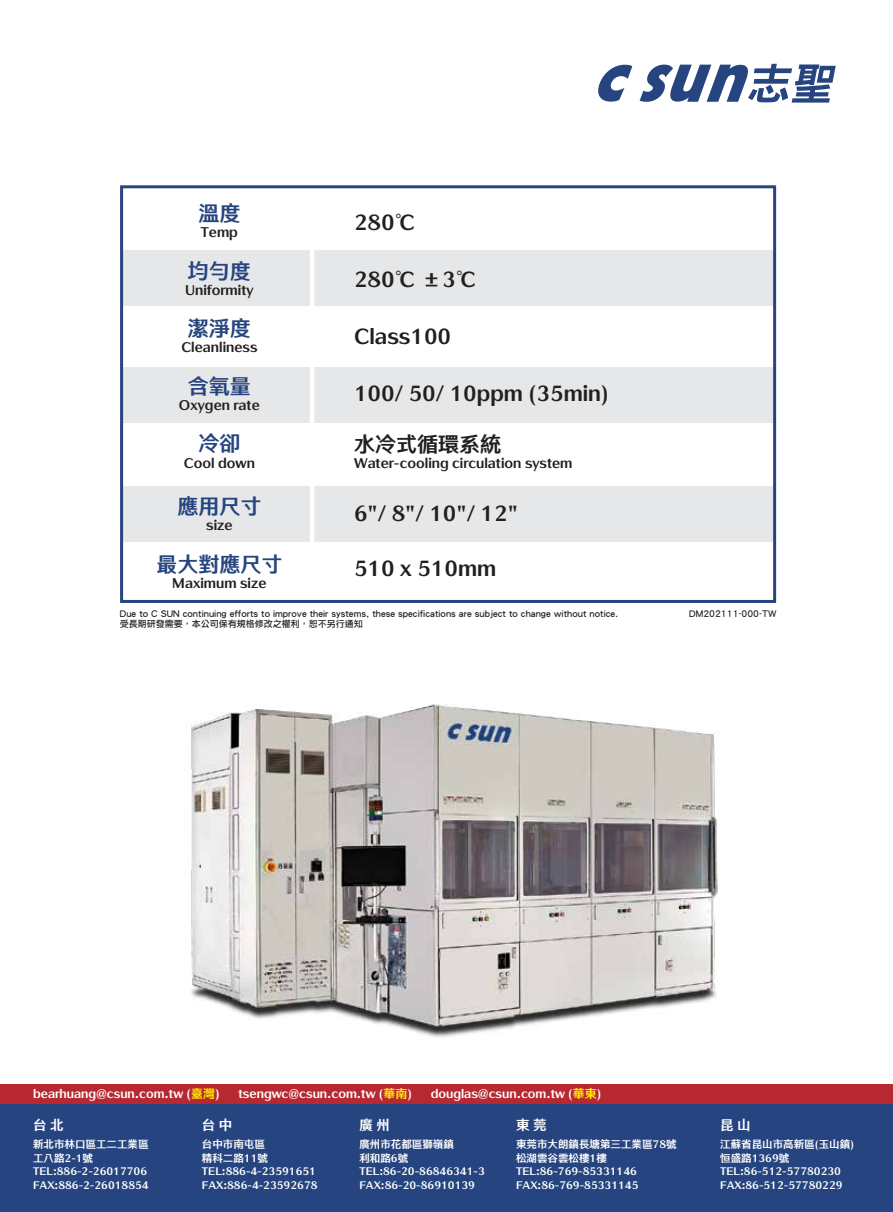
<style>
.page{position:relative;width:893px;height:1212px;background:#fff}
.page>*{position:absolute;margin:0;border:0;box-sizing:border-box;transform-origin:0 0}
.t1{font:800 21px "AR Fang Xin Shu H7 B5 Std";color:#231f20}
.t2{font:800 21px "AR Fang Xin Shu H7 B5 Std";color:#26447f}
.t3{font:800 13.5px "AR Fang Xin Shu H7 B5 Std";color:#231f20}
.t4{font:800 13.5px "AR Fang Xin Shu H7 B5 Std";color:#fff}
.t5{font:800 12px "AR Fang Xin Shu H7 B5 Std";color:#fff}
.t6{font:800 10.5px/13.5px "AR Fang Xin Shu H7 B5 Std";color:#fff}
.t7{font:9px "Li Hei Pro";color:#231f20}
.s1{color:#fff200}
</style>
<div class="page">
<svg style="left:598px;top:65px;width:34px;height:37px"></svg>
<svg style="left:640px;top:64px;width:196px;height:39px"></svg>
<div style="left:0;top:1085px;width:893px;height:127px;background:#26447f"></div>
<div style="left:0;top:1085px;width:893px;height:19px;background:#b72831"></div>
<div style="left:122px;top:250px;width:653px;height:55px;background:#e6e7e8"></div>
<div style="left:122px;top:367px;width:653px;height:55px;background:#e6e7e8"></div>
<div style="left:122px;top:486px;width:653px;height:55px;background:#e6e7e8"></div>
<hr style="left:310px;top:187px;width:4px;height:408px;background:#fff">
<div style="left:120px;top:185px;width:656px;height:418px;border:3px solid #26447f"></div>
<img style="left:191px;top:704px;width:529px;height:334px">
<h1 class="t2" style="left:198px;top:202px;width:43px">溫度</h1>
<p class="t3" style="left:201px;top:225px;width:39px">Temp</p>
<h1 class="t2" style="left:188px;top:260px;width:64px">均勻度</h1>
<p class="t3" style="left:185px;top:283px;width:70px">Uniformity</p>
<h1 class="t2" style="left:188px;top:317px;width:64px">潔淨度</h1>
<p class="t3" style="left:181px;top:340px;width:78px">Cleanliness</p>
<h1 class="t2" style="left:188px;top:375px;width:64px">含氧量</h1>
<p class="t3" style="left:179px;top:398px;width:82px">Oxygen rate</p>
<h1 class="t2" style="left:198px;top:432px;width:43px">冷卻</h1>
<p class="t3" style="left:184px;top:455px;width:73px">Cool down</p>
<h1 class="t2" style="left:177px;top:495px;width:85px">應用尺寸</h1>
<p class="t3" style="left:206px;top:518px;width:28px">size</p>
<h1 class="t2" style="left:156px;top:553px;width:127px">最大對應尺寸</h1>
<p class="t3" style="left:172px;top:576px;width:96px">Maximum size</p>
<h1 class="t1" style="left:354px;top:211px;width:63px">280℃</h1>
<h1 class="t1" style="left:354px;top:268px;width:124px">280℃ ±3℃</h1>
<h1 class="t1" style="left:354px;top:325px;width:99px">Class100</h1>
<h1 class="t1" style="left:354px;top:382px;width:256px">100/ 50/ 10ppm (35min)</h1>
<h1 class="t1" style="left:354px;top:433px;width:149px">水冷式循環系統</h1>
<p class="t3" style="left:354px;top:456px;width:220px">Water-cooling circulation system</p>
<h1 class="t1" style="left:354px;top:502px;width:165px">6"/ 8"/ 10"/ 12"</h1>
<h1 class="t1" style="left:354px;top:557px;width:144px">510 x 510mm</h1>
<p class="t7" style="left:120px;top:609px;width:500px">Due to C SUN continuing efforts to improve their systems, these specifications are subject to change without notice.</p>
<p class="t7" style="left:689px;top:609px;width:89px">DM202111-000-TW</p>
<p class="t7" style="left:120px;top:620px;width:244px">受長期研發需要，本公司保有規格修改之權利，恕不另行通知</p>
<p class="t5" style="left:33px;top:1087px;width:188px">bearhuang@csun.com.tw (<span class="s1">臺灣</span>)</p>
<p class="t5" style="left:238px;top:1087px;width:175px">tsengwc@csun.com.tw (<span class="s1">華南</span>)</p>
<p class="t5" style="left:431px;top:1087px;width:172px">douglas@csun.com.tw (<span class="s1">華東</span>)</p>
<p class="t4" style="left:33px;top:1118px;width:32px">台 北</p>
<p class="t6" style="left:33px;top:1138px;width:117px">新北市林口區工二工業區工八路2-1號<br>TEL:886-2-26017706<br>FAX:886-2-26018854</p>
<p class="t4" style="left:202px;top:1118px;width:32px">台 中</p>
<p class="t6" style="left:202px;top:1138px;width:117px">台中市南屯區<br>精科二路11號<br>TEL:886-4-23591651<br>FAX:886-4-23592678</p>
<p class="t4" style="left:359px;top:1118px;width:32px">廣 州</p>
<p class="t6" style="left:359px;top:1138px;width:127px">廣州市花都區獅嶺鎮<br>利和路6號<br>TEL:86-20-86846341-3<br>FAX:86-20-86910139</p>
<p class="t4" style="left:516px;top:1118px;width:32px">東 莞</p>
<p class="t6" style="left:516px;top:1138px;width:162px">東莞市大朗鎮長塘第三工業區78號松湖雲谷雲松樓1樓<br>TEL:86-769-85331146<br>FAX:86-769-85331145</p>
<p class="t4" style="left:720px;top:1118px;width:32px">昆 山</p>
<p class="t6" style="left:720px;top:1138px;width:136px">江蘇省昆山市高新區(玉山鎮)恒盛路1369號<br>TEL:86-512-57780230<br>FAX:86-512-57780229</p>
</div>
